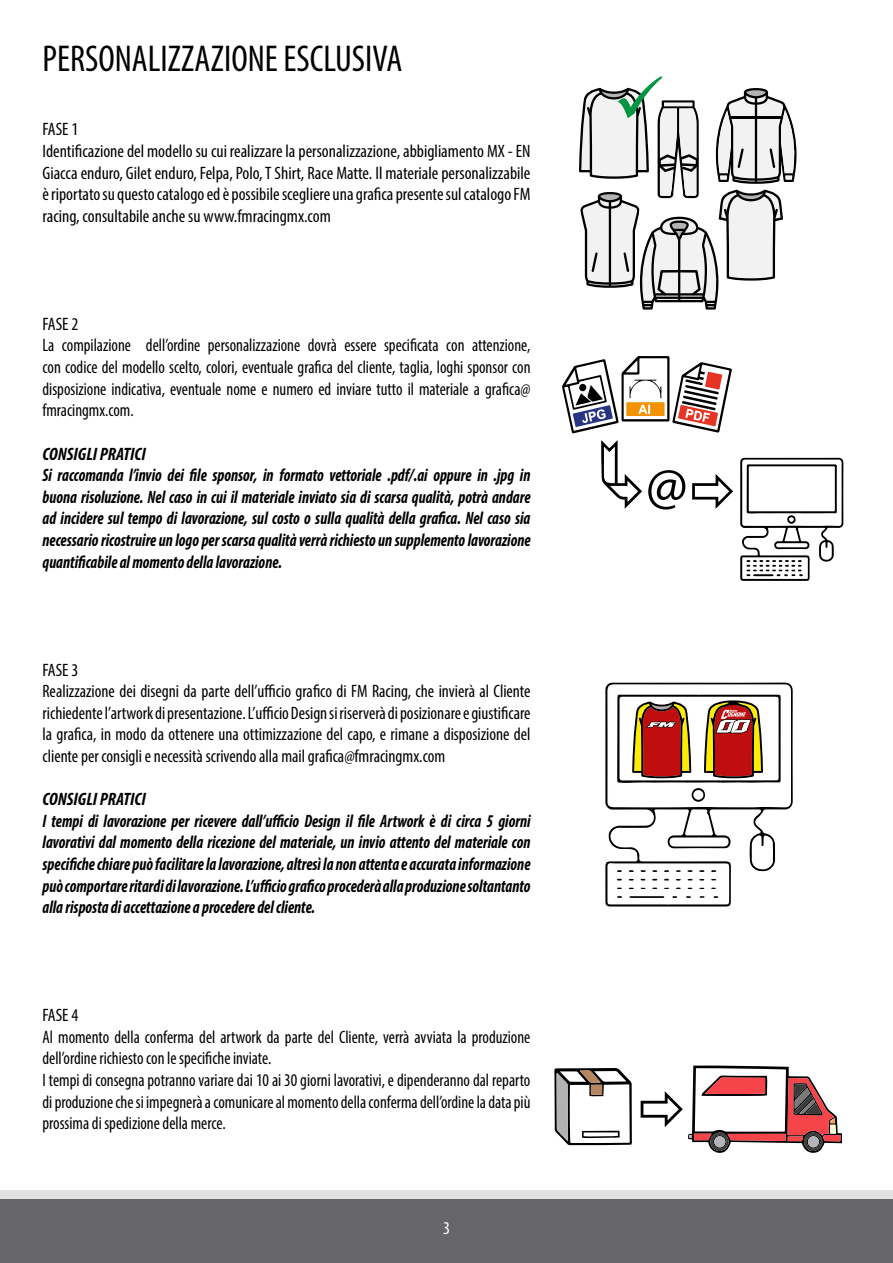
<style>
.page{position:relative;width:893px;height:1263px;background:#fff}
.page>*{position:absolute;margin:0;border:0;box-sizing:border-box;transform-origin:0 0}
.t1{font:condensed 37.5px "Myriad Pro";color:#000}
.t2{font:condensed 18px/21.6px "Myriad Pro";color:#000}
.t3{font:italic 700 condensed 18px/21.6px "Myriad Pro";color:#000}
.t4{font:condensed 18px "Myriad Pro";color:#fff}
</style>
<div class="page">
<div style="left:0;top:1198px;width:893px;height:65px;background:#666668"></div>
<div style="left:0;top:1191px;width:893px;height:8px;background:#e2e2e2"></div>
<svg style="left:562px;top:359px;width:41px;height:74px"></svg>
<svg style="left:795px;top:458px;width:48px;height:123px"></svg>
<svg style="left:603px;top:356px;width:192px;height:835px"></svg>
<svg style="left:648px;top:470px;width:37px;height:39px"></svg>
<svg style="left:601px;top:440px;width:41px;height:69px"></svg>
<svg style="left:692px;top:474px;width:41px;height:35px"></svg>
<svg style="left:579px;top:76px;width:218px;height:234px"></svg>
<svg style="left:554px;top:1068px;width:78px;height:77px"></svg>
<svg style="left:641px;top:1065px;width:201px;height:88px"></svg>
<svg style="left:605px;top:682px;width:188px;height:243px"></svg>
<h1 class="t1" style="left:43px;top:36px;width:361px">PERSONALIZZAZIONE ESCLUSIVA</h1>
<p class="t2" style="left:43px;top:118px;width:490px">FASE 1<br>Identificazione del modello su cui realizzare la personalizzazione, abbigliamento MX - EN Giacca enduro, Gilet enduro, Felpa, Polo, T Shirt, Race Matte. Il materiale personalizzabile è riportato su questo catalogo ed è possibile scegliere una grafica presente sul catalogo FM racing, consultabile anche su www.fmracingmx.com</p>
<p class="t2" style="left:43px;top:313px;width:490px">FASE 2<br>La compilazione dell’ordine personalizzazione dovrà essere specificata con attenzione, con codice del modello scelto, colori, eventuale grafica del cliente, taglia, loghi sponsor con disposizione indicativa, eventuale nome e numero ed inviare tutto il materiale a grafica@ fmracingmx.com.</p>
<p class="t3" style="left:43px;top:442px;width:490px">CONSIGLI PRATICI<br>Si raccomanda l’invio dei file sponsor, in formato vettoriale .pdf/.ai oppure in .jpg in buona risoluzione. Nel caso in cui il materiale inviato sia di scarsa qualità, potrà andare ad incidere sul tempo di lavorazione, sul costo o sulla qualità della grafica. Nel caso sia necessario ricostruire un logo per scarsa qualità verrà richiesto un supplemento lavorazione quantificabile al momento della lavorazione.</p>
<p class="t2" style="left:43px;top:658px;width:490px">FASE 3<br>Realizzazione dei disegni da parte dell’ufficio grafico di FM Racing, che invierà al Cliente richiedente l’artwork di presentazione. L’ufficio Design si riserverà di posizionare e giustificare la grafica, in modo da ottenere una ottimizzazione del capo, e rimane a disposizione del cliente per consigli e necessità scrivendo alla mail grafica@fmracingmx.com</p>
<p class="t3" style="left:43px;top:788px;width:490px">CONSIGLI PRATICI<br>I tempi di lavorazione per ricevere dall’ufficio Design il file Artwork è di circa 5 giorni lavorativi dal momento della ricezione del materiale, un invio attento del materiale con specifiche chiare può facilitare la lavorazione, altresì la non attenta e accurata informazione può comportare ritardi di lavorazione. L’ufficio grafico procederà alla produzione soltantanto alla risposta di accettazione a procedere del cliente.</p>
<p class="t2" style="left:43px;top:1004px;width:489px">FASE 4<br>Al momento della conferma del artwork da parte del Cliente, verrà avviata la produzione dell’ordine richiesto con le specifiche inviate.<br>I tempi di consegna potranno variare dai 10 ai 30 giorni lavorativi, e dipenderanno dal reparto di produzione che si impegnerà a comunicare al momento della conferma dell’ordine la data più prossima di spedizione della merce.</p>
<p class="t4" style="left:443px;top:1217px;width:8px">3</p>
</div>
